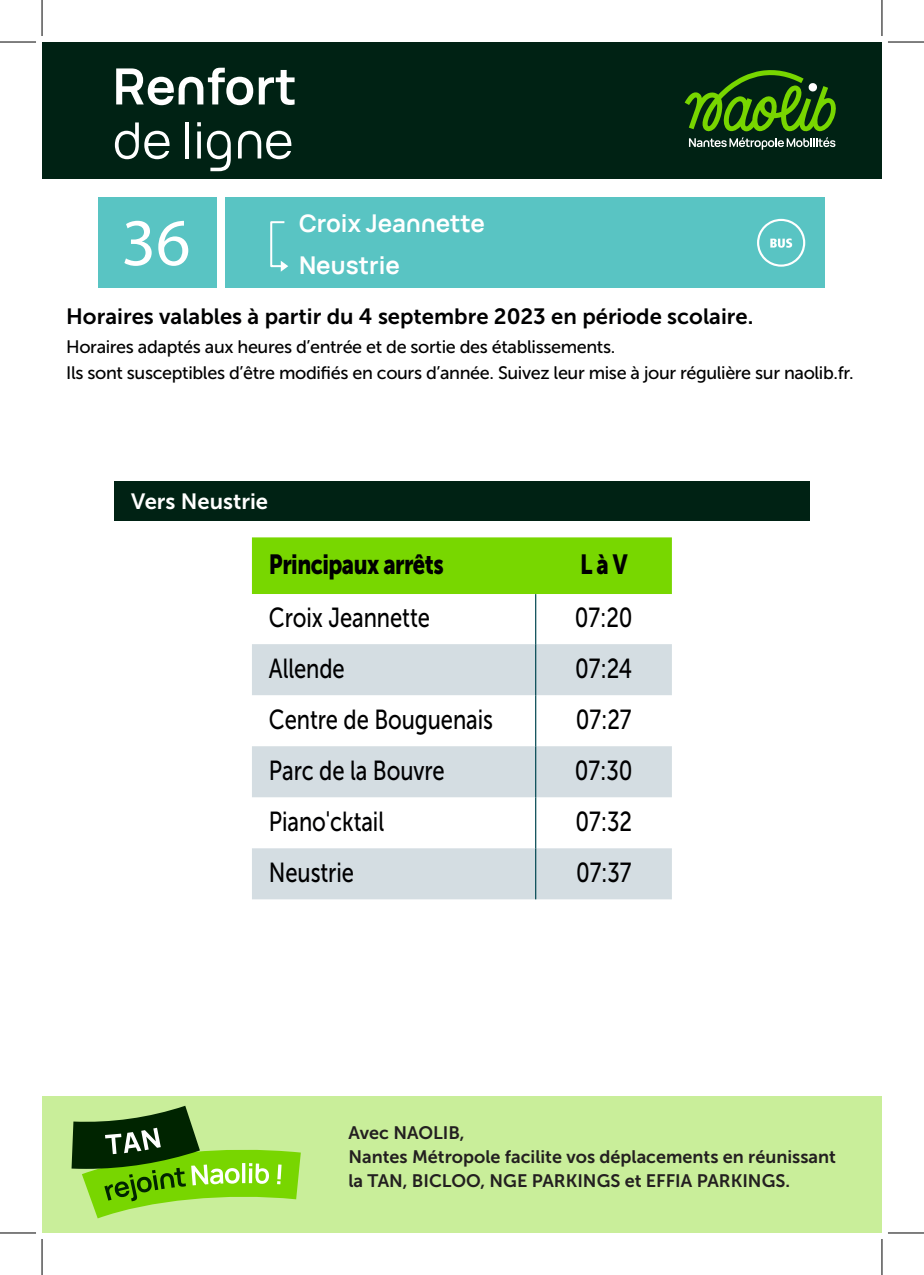
<style>
.page{position:relative;width:924px;height:1275px;background:#fff}
.page>*{position:absolute;margin:0;border:0;box-sizing:border-box;transform-origin:0 0}
.t1{font:67.2px "Myriad Pro";color:#fff}
.t2{font:700 50px "Naotypo";color:#fff}
.t3{font:50px "Naotypo";color:#fff}
.Texte_de_corps_gauch{font:27.6px "Museo Sans 500";letter-spacing:-.005em;color:#000001;scale:.8 1}
.Texte_de_corps_centr{font:27.6px "Museo Sans 500";letter-spacing:-.005em;color:#000001;scale:.8 1}
.Texte_En-tête{font:27.6px "Museo Sans 900";letter-spacing:-.025em;color:#000001;scale:.8 1}
.t4{font:700 24px "Naotypo";color:#fff}
.t5{font:22px "Museo Sans 700";color:#000001}
.t6{font:22px "Museo Sans 700";color:#fff}
.t7{font:18px "Museo Sans 500";letter-spacing:-.02em;color:#000001}
.t8{font:18px/24px "Museo Sans 700";color:#231f20}
</style>
<div class="page">
<div style="left:225px;top:197px;width:599px;height:91px;background:#59c4c3"></div>
<svg style="left:270px;top:221px;width:18px;height:51px"></svg>
<svg style="left:757px;top:219px;width:47px;height:48px"></svg>
<div style="left:114px;top:481px;width:695px;height:40px;background:#002214"></div>
<div style="left:99px;top:197px;width:118px;height:91px;background:#59c4c3"></div>
<div style="left:252px;top:537px;width:419px;height:57px;background:#78d700"></div>
<svg style="left:252px;top:644px;width:419px;height:255px;fill:#d4dde2"></svg>
<hr style="left:535px;top:594px;width:1px;height:50px;background:#004650">
<hr style="left:535px;top:644px;width:1px;height:51px;background:#004650">
<hr style="left:535px;top:695px;width:1px;height:51px;background:#004650">
<hr style="left:535px;top:746px;width:1px;height:51px;background:#004650">
<hr style="left:535px;top:797px;width:1px;height:51px;background:#004650">
<hr style="left:535px;top:848px;width:1px;height:51px;background:#004650">
<div style="left:42px;top:42px;width:839px;height:136px;background:#002214"></div>
<svg style="left:684px;top:70px;width:152px;height:80px"></svg>
<div style="left:42px;top:1096px;width:839px;height:137px;background:#c9ee9a"></div>
<svg style="left:71px;top:1105px;width:230px;height:113px"></svg>
<hr style="left:0;top:42px;width:36px;height:1px;background:#000">
<hr style="left:887px;top:42px;width:36px;height:1px;background:#000">
<hr style="left:0;top:1232px;width:36px;height:1px;background:#000">
<hr style="left:887px;top:1232px;width:36px;height:1px;background:#000">
<hr style="left:42px;top:0;width:1px;height:36px;background:#000">
<hr style="left:42px;top:1239px;width:1px;height:36px;background:#000">
<hr style="left:881px;top:0;width:1px;height:36px;background:#000">
<hr style="left:881px;top:1239px;width:1px;height:36px;background:#000">
<p class="t2" style="left:113px;top:45px;width:186px">Renfort</p>
<p class="t3" style="left:113px;top:103px;width:182px">de ligne</p>
<h1 class="t1" style="left:121px;top:201px;width:70px">36</h1>
<p class="t4" style="left:299px;top:203px;width:187px">Croix Jeannette</p>
<p class="t4" style="left:299px;top:245px;width:102px">Neustrie</p>
<p class="t5" style="left:66px;top:304px;width:688px">Horaires valables à partir du 4 septembre 2023 en période scolaire.</p>
<p class="t7" style="left:66px;top:337px;width:550px">Horaires adaptés aux heures d’entrée et de sortie des établissements.</p>
<p class="t7" style="left:66px;top:363px;width:788px">Ils sont susceptibles d’être modifiés en cours d’année. Suivez leur mise à jour régulière sur naolib.fr.</p>
<p class="t6" style="left:131px;top:489px;width:138px">Vers Neustrie</p>
<p class="Texte_En-tête" style="left:269px;top:548px;width:220px">Principaux arrêts</p>
<p class="Texte_En-tête" style="left:579px;top:548px;width:61px">L à V</p>
<p class="Texte_de_corps_gauch" style="left:269px;top:603px;width:203px">Croix Jeannette</p>
<p class="Texte_de_corps_centr" style="left:574px;top:603px;width:74px">07:20</p>
<p class="Texte_de_corps_gauch" style="left:269px;top:653px;width:96px">Allende</p>
<p class="Texte_de_corps_centr" style="left:575px;top:653px;width:73px">07:24</p>
<p class="Texte_de_corps_gauch" style="left:269px;top:704px;width:281px">Centre de Bouguenais</p>
<p class="Texte_de_corps_centr" style="left:575px;top:704px;width:71px">07:27</p>
<p class="Texte_de_corps_gauch" style="left:269px;top:755px;width:221px">Parc de la Bouvre</p>
<p class="Texte_de_corps_centr" style="left:574px;top:755px;width:73px">07:30</p>
<p class="Texte_de_corps_gauch" style="left:269px;top:806px;width:145px">Piano'cktail</p>
<p class="Texte_de_corps_centr" style="left:575px;top:806px;width:72px">07:32</p>
<p class="Texte_de_corps_gauch" style="left:269px;top:857px;width:108px">Neustrie</p>
<p class="Texte_de_corps_centr" style="left:575px;top:857px;width:71px">07:37</p>
<p class="t8" style="left:348px;top:1120px;width:118px">Avec NAOLIB,</p>
<p class="t8" style="left:348px;top:1144px;width:488px">Nantes Métropole facilite vos déplacements en réunissant la TAN, BICLOO, NGE PARKINGS et EFFIA PARKINGS.</p>
</div>
